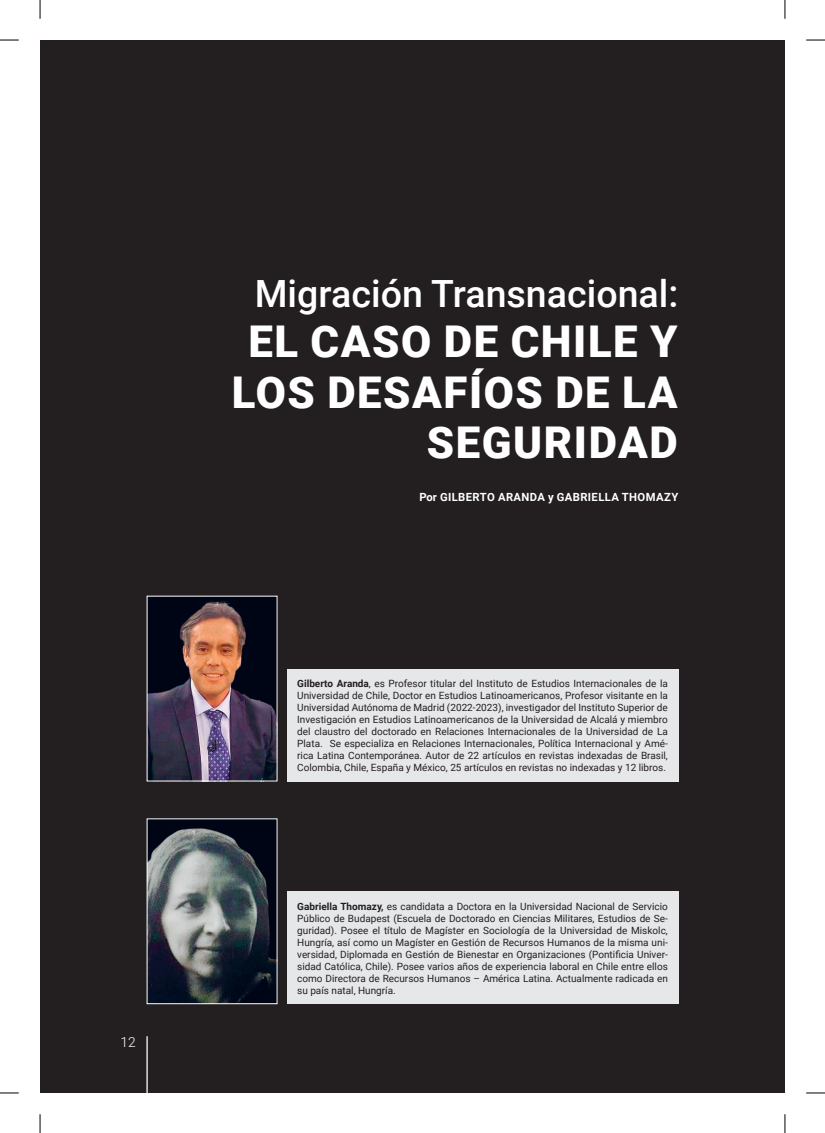
<style>
.page{position:relative;width:825px;height:1133px;background:#fff}
.page>*{position:absolute;margin:0;border:0;box-sizing:border-box;transform-origin:0 0}
.t1{font:900 43.75px/50.2px "Roboto";letter-spacing:.035em;color:#fff;text-align:right}
.t2{font:500 37.5px "Roboto";color:#fff}
.t3{font:300 13.75px "Roboto";color:#fff}
.t4{font:700 11.25px "Roboto";letter-spacing:.035em;color:#fff}
.t5{font:10px/12px "Roboto";color:#231f20;text-align:justify}
.s1{font-weight:700}
</style>
<div class="page">
<div style="left:40px;top:40px;width:744px;height:1052px;background:#231f20"></div>
<div style="left:286px;top:669px;width:392px;height:113px;background:#e6e7e9"></div>
<div style="left:286px;top:891px;width:392px;height:113px;background:#e6e7e9"></div>
<img style="left:149px;top:598px;width:126px;height:181px">
<img style="left:149px;top:820px;width:126px;height:181px">
<hr style="left:146px;top:1036px;width:2px;height:74px;background:#fff">
<svg style="left:0;top:39px;width:19px;height:2px"></svg>
<svg style="left:806px;top:39px;width:18px;height:2px"></svg>
<svg style="left:0;top:1092px;width:19px;height:1px"></svg>
<svg style="left:806px;top:1092px;width:18px;height:1px"></svg>
<svg style="left:39px;top:0;width:2px;height:19px"></svg>
<svg style="left:39px;top:1114px;width:2px;height:18px"></svg>
<svg style="left:784px;top:0;width:1px;height:19px"></svg>
<svg style="left:784px;top:1114px;width:1px;height:18px"></svg>
<h3 class="t3" style="left:120px;top:1031px;width:17px">12</h3>
<h2 class="t2" style="left:255px;top:267px;width:425px">Migración Transnacional:</h2>
<h1 class="t1" style="left:232px;top:315px;width:447px">EL CASO DE CHILE Y<br>LOS DESAFÍOS DE LA<br>SEGURIDAD</h1>
<p class="t4" style="left:419px;top:489px;width:260px">Por GILBERTO ARANDA y GABRIELLA THOMAZY</p>
<p class="t5" style="left:297px;top:677px;width:372px"><span class="s1">Gilberto Aranda</span>, es Profesor titular del Instituto de Estudios Internacionales de la Universidad de Chile, Doctor en Estudios Latinoamericanos, Profesor visitante en la Universidad Autónoma de Madrid (2022-2023), investigador del Instituto Superior de Investigación en Estudios Latinoamericanos de la Universidad de Alcalá y miembro del claustro del doctorado en Relaciones Internacionales de la Universidad de La Plata. Se especializa en Relaciones Internacionales, Política Internacional y Amé&shy;rica Latina Contemporánea. Autor de 22 artículos en revistas indexadas de Brasil, Colombia, Chile, España y México, 25 artículos en revistas no indexadas y 12 libros.</p>
<p class="t5" style="left:297px;top:899px;width:372px"><span class="s1">Gabriella Thomazy,</span> es candidata a Doctora en la Universidad Nacional de Servicio Público de Budapest (Escuela de Doctorado en Ciencias Militares, Estudios de Se&shy;guridad). Posee el título de Magíster en Sociología de la Universidad de Miskolc, Hungría, así como un Magíster en Gestión de Recursos Humanos de la misma uni&shy;versidad, Diplomada en Gestión de Bienestar en Organizaciones (Pontificia Univer&shy;sidad Católica, Chile). Posee varios años de experiencia laboral en Chile entre ellos como Directora de Recursos Humanos – América Latina. Actualmente radicada en su país natal, Hungría.</p>
</div>
